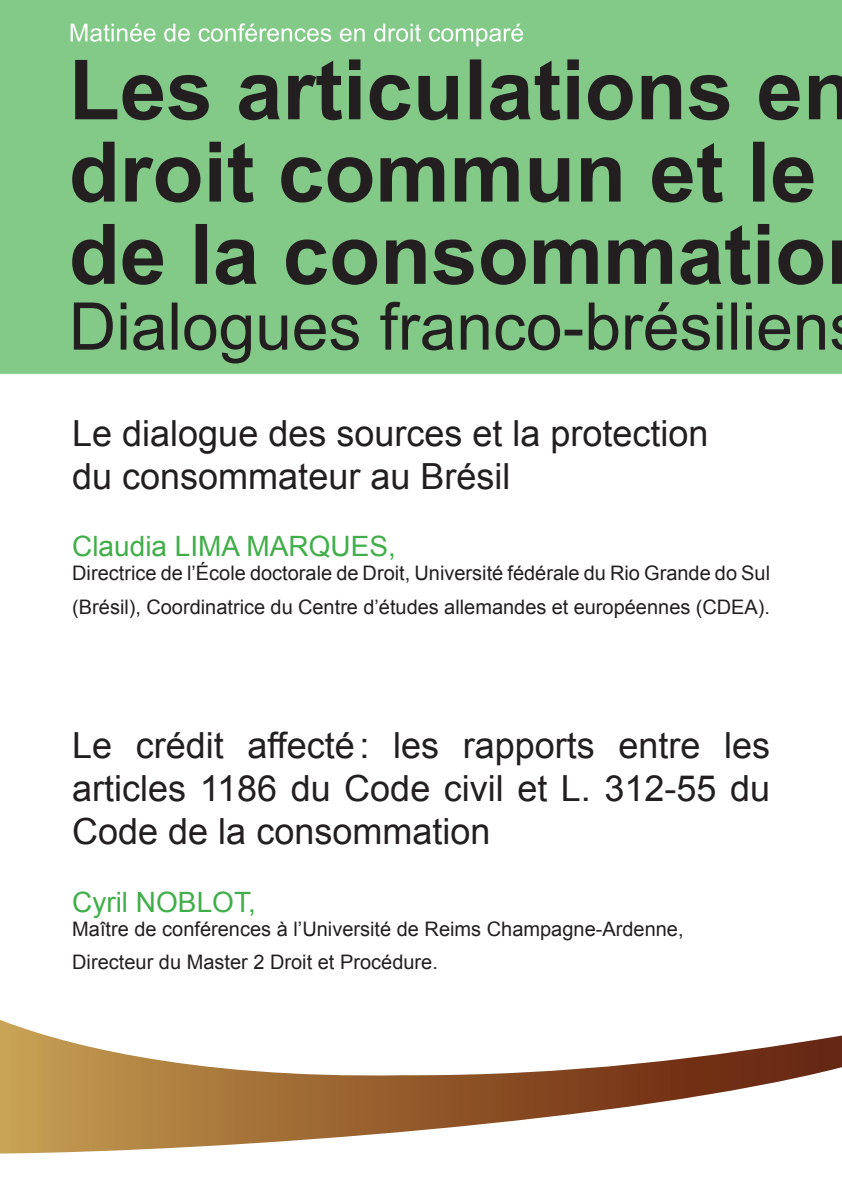
<style>
.page{position:relative;width:842px;height:1191px;background:#fff}
.page>*{position:absolute;margin:0;border:0;box-sizing:border-box;transform-origin:0 0}
.t1{font:36px/43.2px "Arial";color:#231f20}
.t2{font:28px "Arial";color:#40ae49}
.t3{font:20px/33.6px "Arial";color:#231f20}
</style>
<div class="page">
<svg style="left:0;top:1020px;width:842px;height:133px"></svg>
<div style="left:0;top:0;width:842px;height:374px;background:#83ca89"></div>
<svg style="left:71px;top:23px;width:452px;height:23px;background:#9ed5a3"></svg>
<svg style="left:74px;top:302px;width:768px;height:61px;background:#6ba06f"></svg>
<svg style="left:72px;top:224px;width:770px;height:61px;background:#608c62"></svg>
<svg style="left:72px;top:142px;width:770px;height:60px;background:#618d63"></svg>
<svg style="left:75px;top:59px;width:767px;height:61px;background:#5f8a62"></svg>
<h1 class="t1" style="left:72px;top:412px;width:638px">Le dialogue des sources et la protection du consommateur au Brésil</h1>
<h2 class="t2" style="left:72px;top:528px;width:325px">Claudia Lima Marques,</h2>
<p class="t3" style="left:72px;top:557px;width:699px">Directrice de l’École doctorale de Droit, U niversité fédérale du Rio Grande do Sul (Brésil), Coordinatrice du Centre d’études allemandes et européennes (CDEA).</p>
<h1 class="t1" style="left:72px;top:724px;width:699px;text-align:justify">Le crédit affecté: les rapports entre les articles 1186 du Code civil et L. 312-55 du Code de la consommation</h1>
<h2 class="t2" style="left:72px;top:883px;width:185px">Cyril Noblot,</h2>
<p class="t3" style="left:72px;top:912px;width:613px">Maître de conférences à l’U niversité de Reims Champagne-Ardenne,<br>Directeur du Master 2 Droit et Procédure.</p>
</div>
